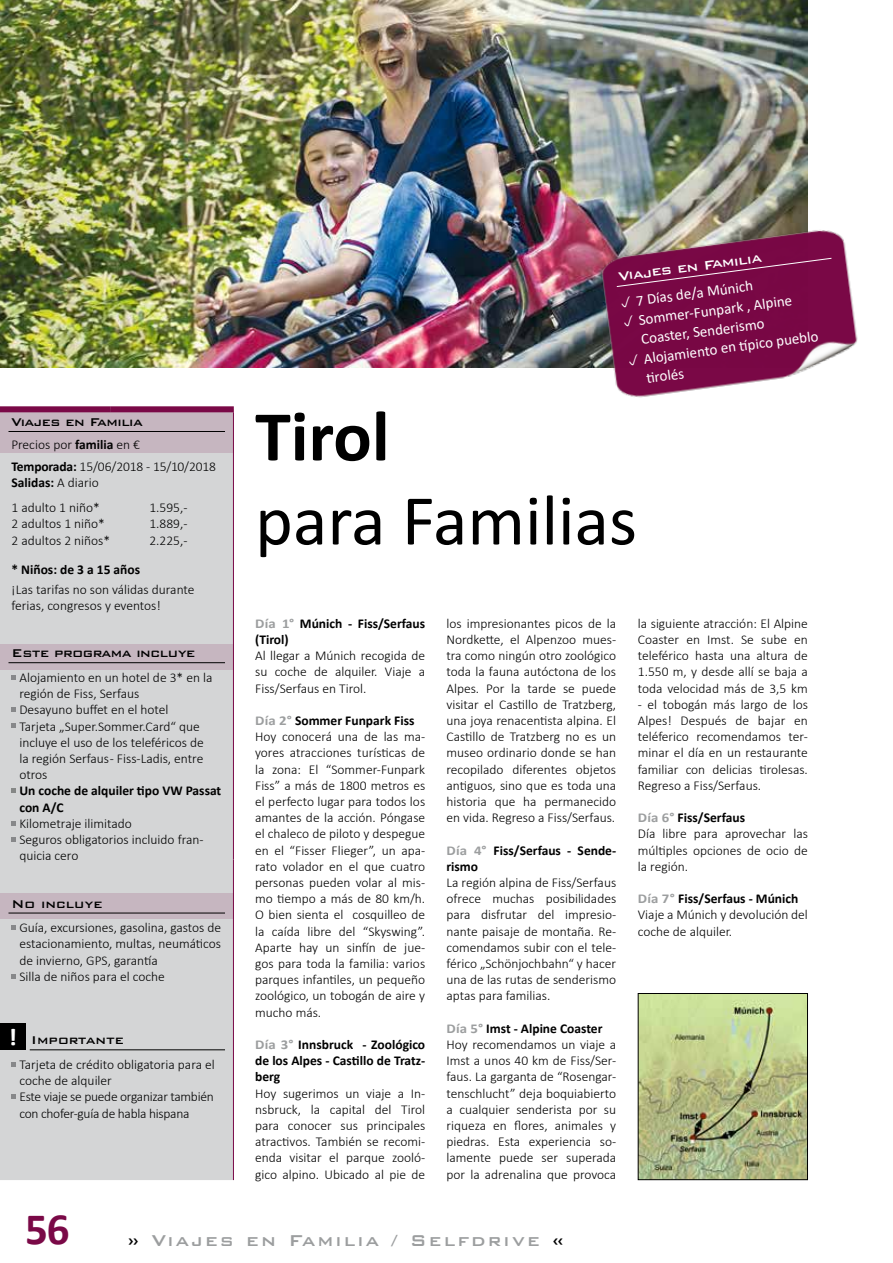
<style>
.page{position:relative;width:893px;height:1263px;background:#fff}
.page>*{position:absolute;margin:0;border:0;box-sizing:border-box;transform-origin:0 0}
.t1{font:72px "Calibri";color:#000}
.t2{font:700 72px "Calibri";color:#000}
.t3{font:700 45px "Calibri";color:#7a0947}
.t4{font:500 21px "Bank Gothic BT";letter-spacing:.1em;color:#9c9e9f}
.t5{font:500 16.5px "Bank Gothic BT";color:#fff}
.t6{font:15px/19.4px "Calibri";color:#fff}
.t7{font:500 15px "Bank Gothic BT";letter-spacing:-.03em;color:#000}
.t8{font:500 15px "Bank Gothic BT";color:#000}
.t9{font:300 13.5px/16.2px "Calibri";color:#000}
.t10{font:700 13.5px/16.2px "Calibri";color:#000}
.t11{font:300 13.5px/16.2px "Calibri";letter-spacing:-.02em;color:#000}
.s1{font-weight:700}
.s2{font-family:"Calibri";font-weight:700;font-size:24px;color:#fff}
.s3{color:#9c9e9f}
.s4{font-weight:700;color:#9c9e9f}
.s5{color:#000}
</style>
<div class="page">
<img style="left:0;top:0;width:808px;height:368px">
<img style="left:572px;top:214px;width:286px;height:184px">
<div style="left:616px;top:257px;width:216px;height:30px;background:#780745"></div>
<div style="left:0;top:453px;width:233px;height:727px;background:#d4d5d6"></div>
<div style="left:0;top:406px;width:110px;height:6px;background:#7a0947"></div>
<div style="left:110px;top:406px;width:124px;height:6px;background:#7a0947"></div>
<hr style="left:233px;top:412px;width:1px;height:447px;background:#7a0947">
<hr style="left:233px;top:859px;width:1px;height:321px;background:#7a0947">
<div style="left:0;top:643px;width:233px;height:26px;background:#c6b6c0"></div>
<svg style="left:0;top:409px;width:234px;height:44px;background:#c0a8b6"></svg>
<div style="left:0;top:893px;width:233px;height:26px;background:#c6b6c0"></div>
<img style="left:640px;top:995px;width:166px;height:183px">
<div style="left:638px;top:993px;width:170px;height:187px;border:1px solid #000"></div>
<hr style="left:9px;top:431px;width:216px;height:1px;background:#000">
<hr style="left:9px;top:662px;width:216px;height:1px;background:#000">
<hr style="left:9px;top:913px;width:216px;height:1px;background:#000">
<hr style="left:30px;top:1049px;width:195px;height:1px;background:#000">
<svg style="left:11px;top:675px;width:5px;height:5px"></svg>
<svg style="left:11px;top:707px;width:5px;height:5px"></svg>
<svg style="left:11px;top:723px;width:5px;height:5px"></svg>
<svg style="left:11px;top:788px;width:5px;height:5px"></svg>
<svg style="left:11px;top:821px;width:5px;height:4px"></svg>
<svg style="left:11px;top:837px;width:5px;height:5px"></svg>
<svg style="left:11px;top:925px;width:5px;height:5px"></svg>
<svg style="left:11px;top:974px;width:5px;height:5px"></svg>
<div style="left:0;top:1023px;width:26px;height:27px;background:#000"></div>
<svg style="left:11px;top:1062px;width:5px;height:5px"></svg>
<svg style="left:11px;top:1094px;width:5px;height:5px"></svg>
<svg style="left:621px;top:296px;width:10px;height:12px"></svg>
<svg style="left:623px;top:315px;width:11px;height:12px"></svg>
<svg style="left:629px;top:354px;width:10px;height:12px"></svg>
<p class="t7" style="left:11px;top:414px;width:133px">Viajes en Familia</p>
<p class="t9" style="left:11px;top:434px;width:206px;line-height:22.2px">Precios por <span class="s1">familia</span> en €<br><span class="s1">Temporada:</span> 15/06/2018 - 15/10/2018</p>
<p class="t9" style="left:11px;top:471px;width:90px;line-height:25.2px"><span class="s1">Salidas:</span> A diario<br>1 adulto 1 niño*</p>
<p class="t9" style="left:149px;top:501px;width:40px">1.595,-</p>
<p class="t9" style="left:11px;top:517px;width:95px">2 adultos 1 niño*</p>
<p class="t9" style="left:149px;top:517px;width:40px">1.889,-</p>
<p class="t9" style="left:11px;top:533px;width:100px">2 adultos 2 niños*</p>
<p class="t9" style="left:149px;top:533px;width:40px">2.225,-</p>
<p class="t10" style="left:11px;top:562px;width:130px">* Niños: de 3 a 15 años</p>
<p class="t9" style="left:11px;top:582px;width:185px">¡Las tarifas no son válidas durante ferias, congresos y eventos!</p>
<p class="t7" style="left:11px;top:645px;width:185px">Este programa incluye</p>
<p class="t9" style="left:19px;top:670px;width:195px">Alojamiento en un hotel de 3* en la región de Fiss, Serfaus<br>Desayuno buffet en el hotel<br>Tarjeta „Super.Sommer.Card“ que incluye el uso de los teleféricos de la región Serfaus - Fiss-Ladis, entre otros</p>
<p class="t10" style="left:19px;top:783px;width:203px">Un coche de alquiler tipo VW Passat con A/C</p>
<p class="t9" style="left:19px;top:816px;width:186px">Kilometraje ilimitado<br>Seguros obligatorios incluido fran&shy;quicia cero</p>
<p class="t8" style="left:11px;top:895px;width:93px">No incluye</p>
<p class="t9" style="left:19px;top:921px;width:203px">Guía, excursiones, gasolina, gastos de estacionamiento, multas, neumáticos de invierno, GPS, garantía<br>Silla de niños para el coche</p>
<p class="t8" style="left:8px;top:1032px;width:117px"><span class="s2">!</span> Importante</p>
<p class="t11" style="left:19px;top:1057px;width:197px">Tarjeta de crédito obligatoria para el coche de alquiler<br>Este viaje se puede organizar también con chofer-guía de habla hispana</p>
<p class="t5" style="left:617px;top:268px;width:146px;rotate:-8deg">Viajes en Familia</p>
<p class="t6" style="left:634px;top:292px;width:178px;rotate:-8deg">7 Días de/a Múnich<br>Sommer-Funpark , Alpine<br>Coaster, Senderismo<br>Alojamiento en tí pico pueblo ti rolés</p>
<h1 class="t2" style="left:255px;top:385px;width:136px">Tirol</h1>
<h1 class="t1" style="left:255px;top:470px;width:383px">para Familias</h1>
<p class="t10" style="left:255px;top:616px;width:172px"><span class="s3">Día 1°</span> Múnich - Fiss/Serfaus (Tirol)</p>
<p class="t9" style="left:255px;top:649px;width:172px;text-align:justify">Al llegar a Múnich recogida de su coche de alquiler. Viaje a Fiss/Serfaus en Tirol.</p>
<p class="t9" style="left:255px;top:713px;width:172px"><span class="s4">Día 2°</span> <span class="s1">Sommer Funpark Fiss<br></span>Hoy conocerá una de las ma&shy;yores atracciones turísticas de la zona: El “Sommer-Funpark<br>Fiss” a más de 1800 metros es el perfecto lugar para todos los amantes de la acción. Póngase el chaleco de piloto y despegue en el “Fisser Flieger”, un apa&shy;rato volador en el que cuatro personas pueden volar al mis&shy;mo tiempo a más de 80 km/h.<br>O bien sienta el cosquilleo de la caída libre del “Skyswing”.<br>Aparte hay un sinfín de jue&shy;gos para toda la familia: varios parques infantiles, un pequeño zoológico, un tobogán de aire y mucho más.</p>
<p class="t10" style="left:255px;top:1037px;width:172px;text-align:justify"><span class="s3">Día 3°</span> Innsbruck - Zoológico de los Alpes - Castillo de Tratz&shy;berg</p>
<p class="t9" style="left:255px;top:1086px;width:172px;text-align:justify">Hoy sugerimos un viaje a In&shy;nsbruck, la capital del Tirol para conocer sus principales atractivos. También se recomi&shy;enda visitar el parque zooló&shy;gico alpino. Ubicado al pie de</p>
<p class="t9" style="left:446px;top:616px;width:171px;text-align:justify">los impresionantes picos de la Nordkette, el Alpenzoo mues&shy;tra como ningún otro zoológico toda la fauna autóctona de los Alpes. Por la tarde se puede visitar el Castillo de Tratzberg, una joya renacentista alpina. El Castillo de Tratzberg no es un museo ordinario donde se han recopilado diferentes objetos antiguos, sino que es toda una historia que ha permanecido en vida. Regreso a Fiss/Serfaus.</p>
<p class="t10" style="left:446px;top:843px;width:171px"><span class="s3">Día 4°</span> Fiss/Serfaus - Sende&shy;rismo</p>
<p class="t9" style="left:446px;top:875px;width:171px;text-align:justify">La región alpina de Fiss/Serfaus ofrece muchas posibilidades para disfrutar del impresio&shy;nante paisaje de montaña. Re&shy;comendamos subir con el tele&shy;férico „Schönjochbahn“ y hacer una de las rutas de senderismo aptas para familias.</p>
<p class="t9" style="left:446px;top:1021px;width:171px"><span class="s4">Día 5°</span> <span class="s1">Imst - Alpine Coaster<br></span>Hoy recomendamos un viaje a<br>Imst a unos 40 km de Fiss/Ser&shy;faus. La garganta de “Rosengar&shy;tenschlucht” deja boquiabierto a cualquier senderista por su riqueza en flores, animales y piedras. Esta experiencia so&shy;lamente puede ser superada por la adrenalina que provoca</p>
<p class="t9" style="left:638px;top:616px;width:172px;text-align:justify">la siguiente atracción: El Alpine Coaster en Imst. Se sube en teleférico hasta una altura de 1.550 m, y desde allí se baja a toda velocidad más de 3,5 km</p>
<p class="t9" style="left:638px;top:697px;width:172px;text-align:justify">- el tobogán más largo de los Alpes! Después de bajar en teléferico recomendamos ter&shy;minar el día en un restaurante familiar con delicias tirolesas.<br>Regreso a Fiss/Serfaus.</p>
<p class="t9" style="left:638px;top:811px;width:172px"><span class="s4">Día 6°</span> <span class="s1">Fiss/Serfaus<br></span>Día libre para aprovechar las múltiples opciones de ocio de la región.</p>
<p class="t9" style="left:638px;top:892px;width:172px"><span class="s4">Día 7°</span> <span class="s1">Fiss/Serfaus - Múnich<br></span>Viaje a Múnich y devolución del coche de alquiler.</p>
<h2 class="t3" style="left:25px;top:1197px;width:46px">56</h2>
<h3 class="t4" style="left:128px;top:1229px;width:438px"><span class="s5">»</span> Viajes en Familia / Selfdrive <span class="s5">«</span></h3>
</div>
